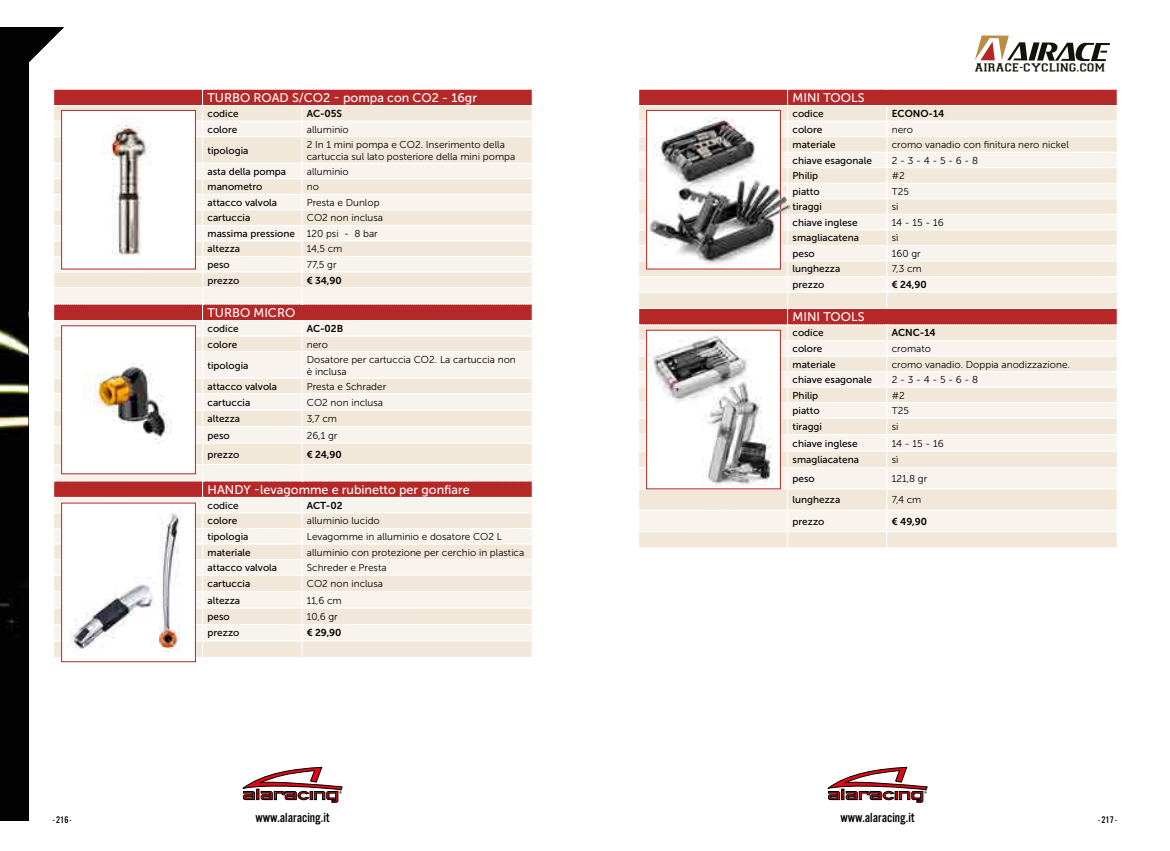
<style>
.page{position:relative;width:1170px;height:851px;background:#fff}
.page>*{position:absolute;margin:0;border:0;box-sizing:border-box;transform-origin:0 0}
.t1{font:13.75px "Alternate Got No 3 D";color:#000}
.t2{font:12.5px "Museo Sans 500";color:#fff}
.t3{font:11px "Collegiate Insi";letter-spacing:-.015em;color:#121208}
.t4{font:10px/12px "Museo Sans 300";color:#000}
.t5{font:10px/15.5px "Museo Sans 500";color:#000}
.t6{font:10px "Museo Sans 700";color:#000}
.t7{font:10px "Alternate Got No 3 D";color:#000}
.s1{font-family:"Museo Sans 300"}
</style>
<div class="page">
<svg style="left:64px;top:89px;width:469px;height:568px;background:#eedad1"></svg>
<div style="left:61px;top:110px;width:135px;height:159px;background:#fff;border:1px solid #b52827"></div>
<div style="left:61px;top:325px;width:135px;height:149px;background:#fff;border:1px solid #b52827"></div>
<div style="left:61px;top:502px;width:135px;height:160px;background:#fff;border:1px solid #b52827"></div>
<img style="left:102px;top:117px;width:48px;height:138px">
<img style="left:83px;top:363px;width:89px;height:81px">
<svg style="left:638px;top:89px;width:480px;height:459px;background:#eeddd4"></svg>
<img style="left:638px;top:156px;width:163px;height:129px">
<img style="left:662px;top:377px;width:147px;height:118px">
<img style="left:638px;top:318px;width:122px;height:98px">
<img style="left:159px;top:507px;width:58px;height:145px">
<img style="left:71px;top:577px;width:100px;height:75px">
<svg style="left:975px;top:35px;width:135px;height:26px"></svg>
<svg style="left:827px;top:767px;width:100px;height:35px"></svg>
<svg style="left:242px;top:767px;width:100px;height:35px"></svg>
<img style="left:0;top:27px;width:64px;height:793px">
<p class="t2" style="left:207px;top:91px;width:271px">TURBO ROAD S/CO2 - pompa con CO2 - 16gr</p>
<p class="t5" style="left:207px;top:106px;width:33px">codice</p>
<p class="t6" style="left:307px;top:108px;width:37px">AC-05S</p>
<p class="t5" style="left:207px;top:121px;width:31px">colore</p>
<p class="t4" style="left:307px;top:123px;width:43px">alluminio</p>
<p class="t5" style="left:207px;top:142px;width:42px">tipologia</p>
<p class="t4" style="left:307px;top:138px;width:210px">2 In 1 mini pompa e CO2. Inserimento della cartuccia sul lato posteriore della mini pompa</p>
<p class="t5" style="left:207px;top:164px;width:80px">asta della pompa</p>
<p class="t4" style="left:307px;top:165px;width:43px">alluminio</p>
<p class="t5" style="left:207px;top:179px;width:56px">manometro</p>
<p class="t4" style="left:307px;top:181px;width:14px">no</p>
<p class="t5" style="left:207px;top:195px;width:71px">attacco valvola</p>
<p class="t4" style="left:307px;top:196px;width:74px">Presta e Dunlop</p>
<p class="t5" style="left:207px;top:210px;width:44px">cartuccia</p>
<p class="t4" style="left:307px;top:212px;width:78px">CO2 non inclusa</p>
<p class="t5" style="left:207px;top:226px;width:172px">massima pressione <span class="s1">120 psi - 8 bar </span>altezza</p>
<p class="t4" style="left:307px;top:243px;width:37px">14,5 cm</p>
<p class="t5" style="left:207px;top:257px;width:24px">peso</p>
<p class="t4" style="left:307px;top:258px;width:31px">77,5 gr</p>
<p class="t5" style="left:207px;top:272px;width:33px">prezzo</p>
<p class="t6" style="left:307px;top:274px;width:37px">€ 34,90</p>
<p class="t2" style="left:207px;top:306px;width:89px">TURBO MICRO</p>
<p class="t5" style="left:207px;top:321px;width:33px">codice</p>
<p class="t6" style="left:307px;top:323px;width:38px">AC-02B</p>
<p class="t5" style="left:207px;top:336px;width:31px">colore</p>
<p class="t4" style="left:307px;top:338px;width:23px">nero</p>
<p class="t5" style="left:207px;top:357px;width:42px">tipologia</p>
<p class="t4" style="left:307px;top:353px;width:210px">Dosatore per cartuccia CO2. La cartuccia non è inclusa</p>
<p class="t5" style="left:207px;top:378px;width:71px">attacco valvola</p>
<p class="t4" style="left:307px;top:380px;width:81px">Presta e Schrader</p>
<p class="t5" style="left:207px;top:394px;width:44px">cartuccia</p>
<p class="t4" style="left:307px;top:396px;width:78px">CO2 non inclusa</p>
<p class="t5" style="left:207px;top:411px;width:34px">altezza</p>
<p class="t4" style="left:307px;top:413px;width:32px">3,7 cm</p>
<p class="t5" style="left:207px;top:427px;width:24px">peso</p>
<p class="t4" style="left:307px;top:429px;width:32px">26,1 gr</p>
<p class="t5" style="left:207px;top:446px;width:33px">prezzo</p>
<p class="t6" style="left:307px;top:448px;width:36px">€ 24,90</p>
<p class="t2" style="left:207px;top:482px;width:263px">HANDY -levagomme e rubinetto per gonfiare</p>
<p class="t5" style="left:207px;top:497px;width:33px">codice</p>
<p class="t6" style="left:307px;top:500px;width:37px">ACT-02</p>
<p class="t5" style="left:207px;top:513px;width:31px">colore</p>
<p class="t4" style="left:307px;top:515px;width:74px">alluminio lucido</p>
<p class="t5" style="left:207px;top:528px;width:42px">tipologia</p>
<p class="t4" style="left:307px;top:530px;width:197px">Levagomme in alluminio e dosatore CO2 L</p>
<p class="t5" style="left:207px;top:544px;width:45px">materiale</p>
<p class="t4" style="left:307px;top:546px;width:219px">alluminio con protezione per cerchio in plastica</p>
<p class="t5" style="left:207px;top:559px;width:71px">attacco valvola</p>
<p class="t4" style="left:307px;top:561px;width:81px">Schreder e Presta</p>
<p class="t5" style="left:207px;top:575px;width:44px">cartuccia</p>
<p class="t4" style="left:307px;top:577px;width:78px">CO2 non inclusa</p>
<p class="t5" style="left:207px;top:592px;width:34px">altezza</p>
<p class="t4" style="left:307px;top:594px;width:36px">11,6 cm</p>
<p class="t5" style="left:207px;top:608px;width:24px">peso</p>
<p class="t4" style="left:307px;top:610px;width:32px">10,6 gr</p>
<p class="t5" style="left:207px;top:625px;width:33px">prezzo</p>
<p class="t6" style="left:307px;top:627px;width:36px">€ 29,90</p>
<p class="t3" style="left:974px;top:61px;width:132px">AIRACE-CYCLING.COM</p>
<p class="t2" style="left:792px;top:91px;width:74px">MINI TOOLS</p>
<p class="t5" style="left:792px;top:106px;width:33px">codice</p>
<p class="t6" style="left:891px;top:108px;width:54px">ECONO-14</p>
<p class="t5" style="left:792px;top:121px;width:31px">colore</p>
<p class="t4" style="left:891px;top:123px;width:23px">nero</p>
<p class="t5" style="left:792px;top:137px;width:45px">materiale</p>
<p class="t4" style="left:891px;top:139px;width:178px">cromo vanadio con finitura nero nickel</p>
<p class="t5" style="left:792px;top:152px;width:81px">chiave esagonale</p>
<p class="t4" style="left:891px;top:154px;width:88px">2 - 3 - 4 - 5 - 6 - 8</p>
<p class="t5" style="left:792px;top:168px;width:27px">Philip</p>
<p class="t4" style="left:891px;top:170px;width:14px">#2</p>
<p class="t5" style="left:792px;top:183px;width:29px">piatto</p>
<p class="t4" style="left:891px;top:185px;width:19px">T25</p>
<p class="t5" style="left:792px;top:199px;width:31px">tiraggi</p>
<p class="t4" style="left:891px;top:201px;width:8px">si</p>
<p class="t5" style="left:792px;top:215px;width:67px">chiave inglese</p>
<p class="t4" style="left:891px;top:216px;width:53px">14 - 15 - 16</p>
<p class="t5" style="left:792px;top:230px;width:68px">smagliacatena</p>
<p class="t4" style="left:891px;top:232px;width:8px">sì</p>
<p class="t5" style="left:792px;top:246px;width:24px">peso</p>
<p class="t4" style="left:891px;top:247px;width:30px">160 gr</p>
<p class="t5" style="left:792px;top:261px;width:49px">lunghezza</p>
<p class="t4" style="left:891px;top:263px;width:31px">7,3 cm</p>
<p class="t5" style="left:792px;top:277px;width:33px">prezzo</p>
<p class="t6" style="left:891px;top:279px;width:36px">€ 24,90</p>
<p class="t2" style="left:792px;top:310px;width:74px">MINI TOOLS</p>
<p class="t5" style="left:792px;top:325px;width:33px">codice</p>
<p class="t6" style="left:891px;top:327px;width:45px">ACNC-14</p>
<p class="t5" style="left:792px;top:341px;width:31px">colore</p>
<p class="t4" style="left:891px;top:342px;width:41px">cromato</p>
<p class="t5" style="left:792px;top:356px;width:45px">materiale</p>
<p class="t4" style="left:891px;top:358px;width:180px">cromo vanadio. Doppia anodizzazione.</p>
<p class="t5" style="left:792px;top:372px;width:81px">chiave esagonale</p>
<p class="t4" style="left:891px;top:373px;width:88px">2 - 3 - 4 - 5 - 6 - 8</p>
<p class="t5" style="left:792px;top:387px;width:27px">Philip</p>
<p class="t4" style="left:891px;top:389px;width:14px">#2</p>
<p class="t5" style="left:792px;top:403px;width:29px">piatto</p>
<p class="t4" style="left:891px;top:404px;width:19px">T25</p>
<p class="t5" style="left:792px;top:419px;width:31px">tiraggi</p>
<p class="t4" style="left:891px;top:420px;width:8px">si</p>
<p class="t5" style="left:792px;top:435px;width:67px">chiave inglese</p>
<p class="t4" style="left:891px;top:437px;width:53px">14 - 15 - 16</p>
<p class="t5" style="left:792px;top:452px;width:68px">smagliacatena</p>
<p class="t4" style="left:891px;top:453px;width:8px">sì</p>
<p class="t5" style="left:792px;top:470px;width:24px">peso</p>
<p class="t4" style="left:891px;top:472px;width:37px">121,8 gr</p>
<p class="t5" style="left:792px;top:492px;width:49px">lunghezza</p>
<p class="t4" style="left:891px;top:494px;width:31px">7,4 cm</p>
<p class="t5" style="left:792px;top:513px;width:33px">prezzo</p>
<p class="t6" style="left:891px;top:515px;width:37px">€ 49,90</p>
<p class="t7" style="left:53px;top:814px;width:20px">- 216 -</p>
<h1 class="t1" style="left:255px;top:810px;width:76px">www.alaracing.it</h1>
<h1 class="t1" style="left:840px;top:810px;width:76px">www.alaracing.it</h1>
<p class="t7" style="left:1098px;top:814px;width:20px">- 217 -</p>
</div>
